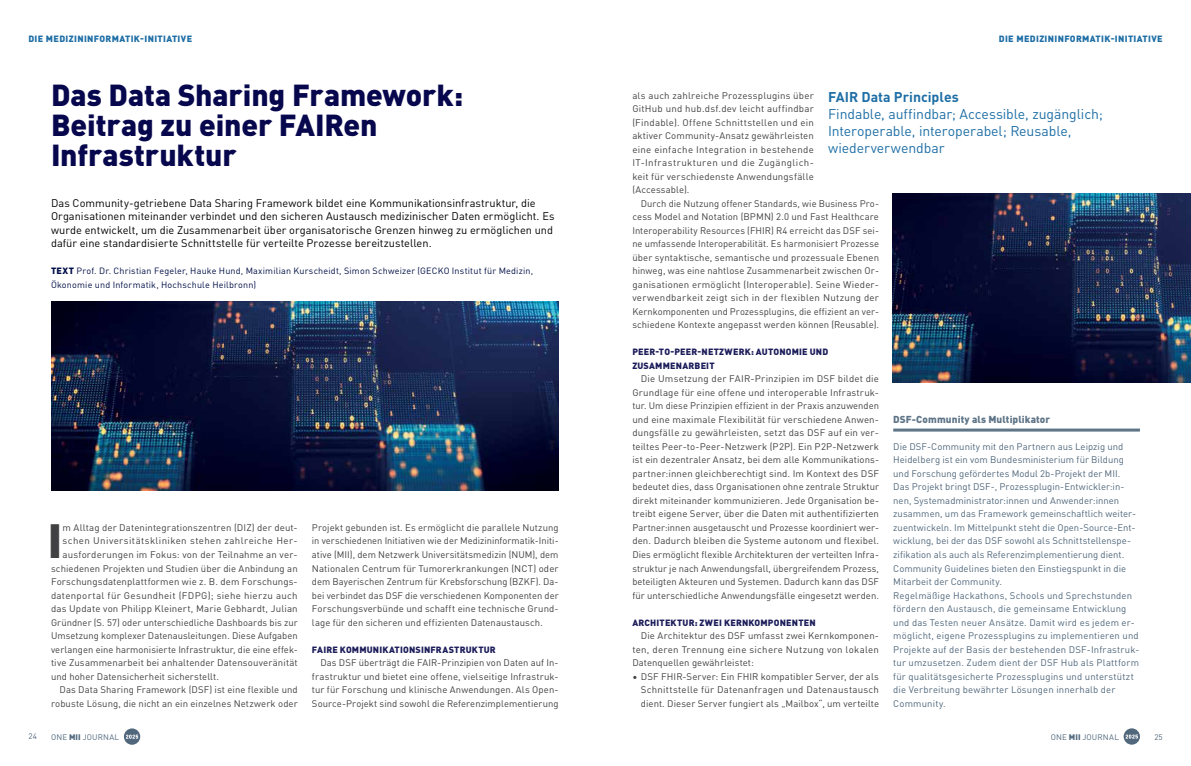
<style>
.page{position:relative;width:1191px;height:766px;background:#fff}
.page>*{position:absolute;margin:0;border:0;box-sizing:border-box;transform-origin:0 0}
.t1{font:900 47.4px "DIN Pro";color:#414042}
.t2{font:900 30px/30px "DIN Pro";letter-spacing:-.005em;color:#07074e}
.t3{font:14px/17px "DIN Pro";letter-spacing:-.005em;color:#1e6ea6}
.t4{font:700 14px "DIN Pro";color:#1e6ea6}
.t5{font:11px/13.5px "DIN Pro";color:#000}
.t6{font:900 10px "DIN Pro";letter-spacing:.01em;color:#5e7487}
.t7{font:9.5px/13.5px "DIN Pro";letter-spacing:.01em;color:#414042;text-align:justify}
.t8{font:9.5px/13.5px "DIN Pro";letter-spacing:.01em;color:#51687c}
.t9{font:9.5px "DIN Pro";letter-spacing:.03em;color:#414042}
.t10{font:9.5px "DIN Pro";letter-spacing:.04em;color:#414042}
.t11{font:9px/13.5px "DIN Pro";letter-spacing:.02em;color:#000f47}
.t12{font:900 9px/13.5px "DIN Pro";letter-spacing:.02em;color:#1c1d5a}
.t13{font:900 9px "DIN Pro";letter-spacing:.04em;color:#1e6ea6}
.t14{font:8px "DIN Pro";letter-spacing:.02em;color:#51687c}
.s1{font-weight:900}
</style>
<div class="page">
<hr style="left:893px;top:428px;width:247px;height:3px;background:#5e7487">
<img style="left:51px;top:301px;width:507px;height:189px">
<img style="left:893px;top:193px;width:298px;height:189px">
<svg style="left:1123px;top:728px;width:17px;height:16px"></svg>
<svg style="left:1125px;top:734px;width:13px;height:4px"></svg>
<svg style="left:124px;top:728px;width:16px;height:16px"></svg>
<svg style="left:126px;top:734px;width:12px;height:4px"></svg>
<p class="t13" style="left:28px;top:31px;width:165px">DIE MEDIZININFORMATIK-INITIATIVE</p>
<p class="t13" style="left:998px;top:31px;width:165px">DIE MEDIZININFORMATIK-INITIATIVE</p>
<h2 class="t2" style="left:51px;top:78px;width:414px">Das Data Sharing Framework:<br>Beitrag zu einer FAIRen<br>Infrastruktur</h2>
<p class="t5" style="left:51px;top:195px;width:505px">Das Community-getriebene Data Sharing Framework bildet eine Kommunikationsinfrastruktur, die Organisationen miteinander verbindet und den sicheren Austausch medizinischer Daten ermöglicht. Es wurde entwickelt, um die Zusammenarbeit über organisatorische Grenzen hinweg zu ermöglichen und dafür eine standardisierte Schnittstelle für verteilte Prozesse bereitzustellen.</p>
<p class="t11" style="left:51px;top:263px;width:483px"><span class="s1">TEXT</span> Prof. Dr. Christian Fegeler, Hauke Hund, Maximilian Kurscheidt, Simon Schweizer (GECKO Institut für Medizin,<br>Ökonomie und Informatik, Hochschule Heilbronn)</p>
<h1 class="t1" style="left:48px;top:502px;width:17px">I</h1>
<p class="t7" style="left:63px;top:520px;width:237px">m Alltag der Datenintegrationszentren (DIZ) der deut-</p>
<p class="t10" style="left:63px;top:533px;width:237px">schen Universitätskliniken stehen zahlreiche Her-</p>
<p class="t7" style="left:63px;top:547px;width:237px">ausforderungen im Fokus: von der Teilnahme an ver-</p>
<p class="t7" style="left:51px;top:560px;width:248px">schiedenen Projekten und Studien über die Anbindung an</p>
<p class="t7" style="left:51px;top:574px;width:248px">Forschungsdatenplattformen wie z. B. dem Forschungs-</p>
<p class="t9" style="left:51px;top:587px;width:248px">datenportal für Gesundheit (FDPG); siehe hierzu auch</p>
<p class="t7" style="left:51px;top:601px;width:248px">das Update von Philipp Kleinert, Marie Gebhardt, Julian</p>
<p class="t7" style="left:51px;top:614px;width:248px">Gründner (S. 57) oder unterschiedliche Dashboards bis zur</p>
<p class="t7" style="left:51px;top:628px;width:248px">Umsetzung komplexer Datenausleitungen. Diese Aufgaben</p>
<p class="t7" style="left:51px;top:641px;width:248px">verlangen eine harmonisierte Infrastruktur, die eine effek-</p>
<p class="t7" style="left:51px;top:655px;width:248px">tive Zusammenarbeit bei anhaltender Datensouveränität</p>
<p class="t7" style="left:51px;top:668px;width:169px">und hoher Datensicherheit sicherstellt.</p>
<p class="t7" style="left:60px;top:682px;width:240px">Das Data Sharing Framework (DSF) ist eine flexible und</p>
<p class="t7" style="left:51px;top:695px;width:248px">robuste Lösung, die nicht an ein einzelnes Netzwerk oder</p>
<p class="t7" style="left:312px;top:520px;width:248px">Projekt gebunden ist. Es ermöglicht die parallele Nutzung in verschiedenen Initiativen wie der Medizininformatik-Initi&shy;ative (MII), dem Netzwerk Universitätsmedizin (NUM), dem Nationalen Centrum für Tumorerkrankungen (NCT) oder dem Bayerischen Zentrum für Krebsforschung (BZKF). Da&shy;bei verbindet das DSF die verschiedenen Komponenten der Forschungsverbünde und schafft eine technische Grund&shy;lage für den sicheren und effizienten Datenaustausch.</p>
<p class="t12" style="left:312px;top:641px;width:185px">FAIRE KOMMUNIKATIONSINFRASTRUKTUR</p>
<p class="t7" style="left:312px;top:655px;width:248px;text-indent:9px">Das DSF überträgt die FAIR-Prinzipien von Daten auf In&shy;frastruktur und bietet eine offene, vielseitige Infrastruk&shy;tur für Forschung und klinische Anwendungen. Als Open-Source-Projekt sind sowohl die Referenzimplementierung</p>
<h3 class="t4" style="left:828px;top:86px;width:132px">FAIR Data Principles</h3>
<h3 class="t3" style="left:828px;top:104px;width:276px">Findable, auffindbar; Accessible, zugänglich;<br>Interoperable, interoperabel; Reusable, wiederverwendbar</h3>
<p class="t7" style="left:632px;top:88px;width:183px">als auch zahlreiche Prozessplugins über GitHub und hub.dsf.dev leicht auffindbar (Findable). Offene Schnittstellen und ein aktiver Community-Ansatz gewährleisten eine einfache Integration in bestehende IT-Infrastrukturen und die Zugänglich&shy;keit für verschiedenste Anwendungsfälle (Accessable).</p>
<p class="t7" style="left:632px;top:196px;width:248px;text-indent:9px">Durch die Nutzung offener Standards, wie Business Pro&shy;cess Model and Notation (BPMN) 2.0 und Fast Healthcare Interoperability Resources (FHIR) R4 erreicht das DSF sei&shy;ne umfassende Interoperabilität. Es harmonisiert Prozesse über syntaktische, semantische und prozessuale Ebenen hinweg, was eine nahtlose Zusammenarbeit zwischen Or&shy;ganisationen ermöglicht (Interoperable). Seine Wieder&shy;verwendbarkeit zeigt sich in der flexiblen Nutzung der Kernkomponenten und Prozessplugins, die effizient an ver&shy;schiedene Kontexte angepasst werden können (Reusable).</p>
<p class="t12" style="left:632px;top:344px;width:197px">PEER-TO-PEER-NETZWERK: AUTONOMIE UND<br>ZUSAMMENARBEIT</p>
<p class="t7" style="left:632px;top:371px;width:248px;text-indent:9px">Die Umsetzung der FAIR-Prinzipien im DSF bildet die Grundlage für eine offene und interoperable Infrastruk&shy;tur. Um diese Prinzipien effizient in der Praxis anzuwenden und eine maximale Flexibilität für verschiedene Anwen&shy;dungsfälle zu gewährleisten, setzt das DSF auf ein ver&shy;teiltes Peer-to-Peer-Netzwerk (P2P). Ein P2P-Netzwerk ist ein dezentraler Ansatz, bei dem alle Kommunikations&shy;partner:innen gleichberechtigt sind. Im Kontext des DSF bedeutet dies, dass Organisationen ohne zentrale Struktur direkt miteinander kommunizieren. Jede Organisation be&shy;treibt eigene Server, über die Daten mit authentifizierten Partner:innen ausgetauscht und Prozesse koordiniert wer&shy;den. Dadurch bleiben die Systeme autonom und flexibel.<br>Dies ermöglicht flexible Architekturen der verteilten Infra&shy;struktur je nach Anwendungsfall, übergreifendem Prozess, beteiligten Akteuren und Systemen. Dadurch kann das DSF für unterschiedliche Anwendungsfälle eingesetzt werden.</p>
<p class="t12" style="left:632px;top:614px;width:185px">ARCHITEKTUR: ZWEI KERNKOMPONENTEN</p>
<p class="t7" style="left:632px;top:628px;width:248px;text-indent:9px">Die Architektur des DSF umfasst zwei Kernkomponen&shy;ten, deren Trennung eine sichere Nutzung von lokalen Datenquellen gewährleistet:</p>
<p class="t7" style="left:641px;top:668px;width:240px;text-indent:-9px">• DSF FHIR-Server: Ein FHIR kompatibler Server, der als Schnittstelle für Datenanfragen und Datenaustausch dient. Dieser Server fungiert als „Mailbox“, um verteilte</p>
<p class="t6" style="left:893px;top:411px;width:158px">DSF-Community als Multiplikator</p>
<p class="t8" style="left:893px;top:439px;width:248px">Die DSF-Community mit den Partnern aus Leipzig und Heidelberg ist ein vom Bundesministerium für Bildung und Forschung gefördertes Modul 2b-Projekt der MII.<br>Das Projekt bringt DSF-, Prozessplugin-Entwickler:in&shy;nen, Systemadministrator:innen und Anwender:innen zusammen, um das Framework gemeinschaftlich weiter&shy;zuentwickeln. Im Mittelpunkt steht die Open-Source-Ent&shy;wicklung, bei der das DSF sowohl als Schnittstellenspe&shy;zifikation als auch als Referenzimplementierung dient.<br>Community Guidelines bieten den Einstiegspunkt in die Mitarbeit der Community.<br>Regelmäßige Hackathons, Schools und Sprechstunden fördern den Austausch, die gemeinsame Entwicklung und das Testen neuer Ansätze. Damit wird es jedem er&shy;möglicht, eigene Prozessplugins zu implementieren und Projekte auf der Basis der bestehenden DSF-Infrastruk&shy;tur umzusetzen. Zudem dient der DSF Hub als Plattform für qualitätsgesicherte Prozessplugins und unterstützt die Verbreitung bewährter Lösungen innerhalb der Community.</p>
<p class="t14" style="left:28px;top:729px;width:10px">24</p>
<p class="t14" style="left:51px;top:730px;width:70px">ONE <span class="s1">MII</span> JOURNAL</p>
<p class="t14" style="left:1050px;top:730px;width:70px">ONE <span class="s1">MII</span> JOURNAL</p>
<p class="t14" style="left:1154px;top:730px;width:10px">25</p>
</div>
